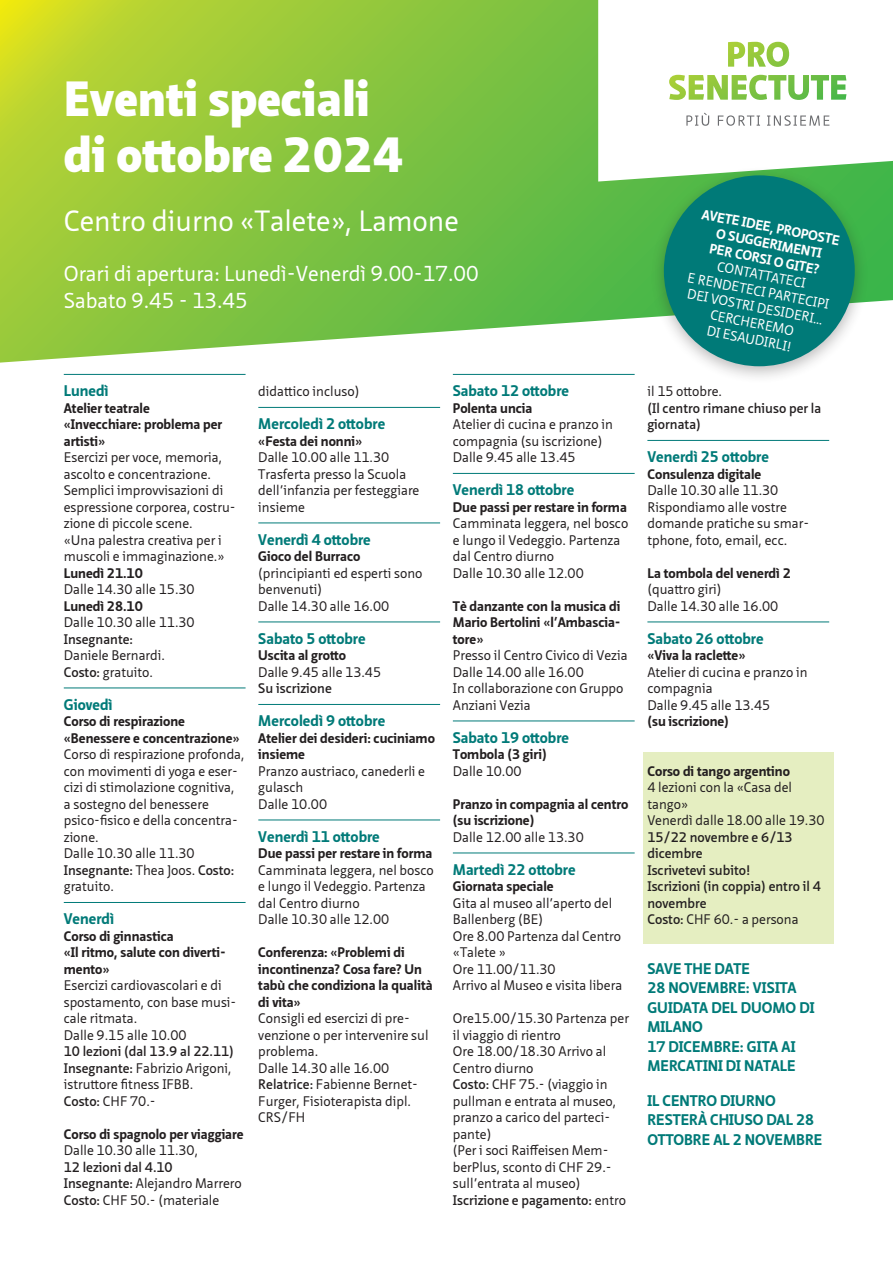
<style>
.page{position:relative;width:893px;height:1263px;background:#fff}
.page>*{position:absolute;margin:0;border:0;box-sizing:border-box;transform-origin:0 0}
.t1{font:900 48px/57px "Neue Sans Pro";color:#fff}
.t2{font:28.5px "Neue Sans Pro";color:#fff}
.t3{font:21px/27px "Neue Sans Pro";color:#fff}
.t4{font:700 15px/19.5px "Neue Sans Pro";color:#007a78}
.t5{font:13.5px/16.5px "Neue Sans Pro";color:#231f20}
.t6{font:700 13.5px/16.5px "Neue Sans Pro";color:#231f20}
.t7{font:600 13.5px/16.5px "Neue Sans Pro";color:#231f20}
.t8{font:13.5px/16.2px "Neue Sans Pro";color:#fff;text-align:center}
.t9{font:700 13.5px/16.2px "Neue Sans Pro";color:#fff;text-align:center}
.s1{font-weight:600}
.s2{font-weight:400}
</style>
<div class="page">
<svg style="left:0;top:0;width:893px;height:363px;background:#8fc94c"></svg>
<svg style="left:598px;top:0;width:295px;height:182px"></svg>
<img style="left:669px;top:42px;width:177px;height:58px">
<svg style="left:686px;top:113px;width:23px;height:13px"></svg>
<svg style="left:718px;top:115px;width:42px;height:11px"></svg>
<svg style="left:767px;top:115px;width:62px;height:11px"></svg>
<hr style="left:64px;top:374px;width:182px;height:1px;background:#007a78">
<hr style="left:64px;top:687px;width:182px;height:1px;background:#007a78">
<hr style="left:64px;top:902px;width:182px;height:1px;background:#007a78">
<hr style="left:258px;top:407px;width:182px;height:1px;background:#007a78">
<hr style="left:258px;top:522px;width:182px;height:1px;background:#007a78">
<hr style="left:258px;top:621px;width:182px;height:1px;background:#007a78">
<hr style="left:258px;top:704px;width:182px;height:1px;background:#007a78">
<hr style="left:258px;top:819px;width:182px;height:1px;background:#007a78">
<hr style="left:453px;top:374px;width:182px;height:1px;background:#007a78">
<hr style="left:453px;top:473px;width:182px;height:1px;background:#007a78">
<hr style="left:453px;top:720px;width:182px;height:1px;background:#007a78">
<hr style="left:453px;top:852px;width:182px;height:1px;background:#007a78">
<hr style="left:647px;top:440px;width:182px;height:1px;background:#007a78">
<hr style="left:647px;top:621px;width:182px;height:1px;background:#007a78">
<div style="left:643px;top:752px;width:190px;height:192px;background:#e5eec1"></div>
<div style="left:650px;top:166px;width:219px;height:219px;background:#231f20;opacity:.31"></div>
<div style="left:664px;top:175px;width:191px;height:191px;background:#007a78;border-radius:50%"></div>
<h1 class="t1" style="left:64px;top:69px;width:341px">Eventi speciali di ottobre 2024</h1>
<h2 class="t2" style="left:64px;top:202px;width:397px">Centro diurno «Talete», Lamone</h2>
<h3 class="t3" style="left:64px;top:259px;width:416px">Orari di apertura: Lunedì-Venerdì 9.00-17.00<br>Sabato 9.45 - 13.45</h3>
<p class="t4" style="left:64px;top:381px;width:46px">Lunedì</p>
<p class="t6" style="left:64px;top:399px;width:160px">Atelier teatrale «Invecchiare: problema per artisti»</p>
<p class="t5" style="left:64px;top:449px;width:173px">Esercizi per voce, memoria, ascolto e concentrazione.<br>Semplici improvvisazioni di espressione corporea, costru&shy;zione di piccole scene.<br>«Una palestra creativa per i muscoli e immaginazione.»</p>
<p class="t6" style="left:64px;top:564px;width:81px">Lunedì 21.10</p>
<p class="t5" style="left:64px;top:581px;width:132px">Dalle 14.30 alle 15.30</p>
<p class="t6" style="left:64px;top:597px;width:81px">Lunedì 28.10</p>
<p class="t5" style="left:64px;top:614px;width:132px">Dalle 10.30 alle 11.30</p>
<p class="t7" style="left:64px;top:630px;width:71px">Insegnante:</p>
<p class="t5" style="left:64px;top:647px;width:103px">Daniele Bernardi.<br><span class="s1">Costo:</span> gratuito.</p>
<p class="t4" style="left:64px;top:694px;width:50px">Giovedì</p>
<p class="t6" style="left:64px;top:713px;width:177px">Corso di respirazione «Benessere e concentrazione»</p>
<p class="t5" style="left:64px;top:746px;width:182px">Corso di respirazione profonda, con movimenti di yoga e eser&shy;cizi di stimolazione cognitiva, a sostegno del benessere psico-fisico e della concentra&shy;zione.<br>Dalle 10.30 alle 11.30<br><span class="s1">Insegnante:</span> Thea Joos. <span class="s1">Costo: </span>gratuito.</p>
<p class="t4" style="left:64px;top:909px;width:52px">Venerdì</p>
<p class="t6" style="left:64px;top:927px;width:164px">Corso di ginnastica<br>«Il ritmo, salute con diverti&shy;mento»</p>
<p class="t5" style="left:64px;top:977px;width:174px">Esercizi cardiovascolari e di spostamento, con base musi&shy;cale ritmata.<br>Dalle 9.15 alle 10.00</p>
<p class="t5" style="left:64px;top:1043px;width:172px"><span class="s1">10 lezioni (dal 13.9 al 22.11)<br>Insegnante:</span> Fabrizio Arigoni, istruttore fitness IFBB.<br><span class="s1">Costo:</span> CHF 70.-</p>
<p class="t6" style="left:64px;top:1125px;width:181px">Corso di spagnolo per viaggiare</p>
<p class="t5" style="left:64px;top:1142px;width:136px">Dalle 10.30 alle 11.30,</p>
<p class="t7" style="left:64px;top:1158px;width:180px">12 lezioni dal 4.10<br>Insegnante: <span class="s2">Alejandro Marrero<br></span>Costo: <span class="s2">CHF 50.- (materiale</span></p>
<p class="t5" style="left:258px;top:383px;width:103px">didattico incluso)</p>
<p class="t4" style="left:258px;top:414px;width:128px">Mercoledì 2 ottobre</p>
<p class="t6" style="left:258px;top:432px;width:106px">«Festa dei nonni»</p>
<p class="t5" style="left:258px;top:449px;width:163px">Dalle 10.00 alle 11.30<br>Trasferta presso la Scuola dell’infanzia per festeggiare insieme</p>
<p class="t4" style="left:258px;top:529px;width:114px">Venerdì 4 ottobre</p>
<p class="t6" style="left:258px;top:548px;width:104px">Gioco del Burraco</p>
<p class="t5" style="left:258px;top:564px;width:166px">(principianti ed esperti sono benvenuti)<br>Dalle 14.30 alle 16.00</p>
<p class="t4" style="left:258px;top:628px;width:109px">Sabato 5 ottobre</p>
<p class="t6" style="left:258px;top:647px;width:89px">Uscita al grotto</p>
<p class="t5" style="left:258px;top:663px;width:124px">Dalle 9.45 alle 13.45</p>
<p class="t7" style="left:258px;top:680px;width:75px">Su iscrizione</p>
<p class="t4" style="left:258px;top:711px;width:128px">Mercoledì 9 ottobre</p>
<p class="t6" style="left:258px;top:729px;width:178px">Atelier dei desideri: cuciniamo insieme</p>
<p class="t5" style="left:258px;top:762px;width:168px">Pranzo austriaco, canederli e gulasch<br>Dalle 10.00</p>
<p class="t4" style="left:258px;top:826px;width:123px">Venerdì 11 ottobre</p>
<p class="t6" style="left:258px;top:845px;width:176px">Due passi per restare in forma</p>
<p class="t5" style="left:258px;top:861px;width:177px">Camminata leggera, nel bosco e lungo il Vedeggio. Partenza dal Centro diurno<br>Dalle 10.30 alle 12.00</p>
<p class="t6" style="left:258px;top:944px;width:176px">Conferenza: «Problemi di incontinenza? Cosa fare? Un tabù che condiziona la qualità di vita»</p>
<p class="t5" style="left:258px;top:1010px;width:172px">Consigli ed esercizi di pre&shy;venzione o per intervenire sul problema.<br>Dalle 14.30 alle 16.00<br><span class="s1">Relatrice:</span> Fabienne Bernet-<br>Furger, Fisioterapista dipl.<br>CRS/FH</p>
<p class="t4" style="left:453px;top:381px;width:118px">Sabato 12 ottobre</p>
<p class="t6" style="left:453px;top:399px;width:81px">Polenta uncia</p>
<p class="t5" style="left:453px;top:416px;width:162px">Atelier di cucina e pranzo in compagnia (su iscrizione)<br>Dalle 9.45 alle 13.45</p>
<p class="t4" style="left:453px;top:480px;width:123px">Venerdì 18 ottobre</p>
<p class="t6" style="left:453px;top:498px;width:176px">Due passi per restare in forma</p>
<p class="t5" style="left:453px;top:515px;width:177px">Camminata leggera, nel bosco e lungo il Vedeggio. Partenza dal Centro diurno<br>Dalle 10.30 alle 12.00</p>
<p class="t6" style="left:453px;top:597px;width:169px;text-align:justify">Tè danzante con la musica di Mario Bertolini «l’Ambascia&shy;tore»</p>
<p class="t5" style="left:453px;top:647px;width:176px">Presso il Centro Civico di Vezia<br>Dalle 14.00 alle 16.00<br>In collaborazione con Gruppo<br>Anziani Vezia</p>
<p class="t4" style="left:453px;top:727px;width:118px">Sabato 19 ottobre</p>
<p class="t6" style="left:453px;top:746px;width:95px">Tombola (3 giri)</p>
<p class="t5" style="left:453px;top:762px;width:70px">Dalle 10.00</p>
<p class="t6" style="left:453px;top:795px;width:177px">Pranzo in compagnia al centro (su iscrizione)</p>
<p class="t5" style="left:453px;top:828px;width:132px">Dalle 12.00 alle 13.30</p>
<p class="t4" style="left:453px;top:859px;width:124px">Martedì 22 ottobre</p>
<p class="t6" style="left:453px;top:878px;width:102px">Giornata speciale</p>
<p class="t5" style="left:453px;top:894px;width:171px">Gita al museo all’aperto del<br>Ballenberg (BE)<br>Ore 8.00 Partenza dal Centro «Talete »<br>Ore 11.00/11.30<br>Arrivo al Museo e visita libera</p>
<p class="t5" style="left:453px;top:1010px;width:178px">Ore15.00/15.30 Partenza per il viaggio di rientro<br>Ore 18.00/18.30 Arrivo al<br>Centro diurno<br><span class="s1">Costo:</span> CHF 75.- (viaggio in pullman e entrata al museo, pranzo a carico del parteci&shy;pante)<br>(Per i soci Raiffeisen Mem&shy;berPlus, sconto di CHF 29.- sull’entrata al museo)<br><span class="s1">Iscrizione e pagamento:</span> entro</p>
<p class="t9" style="left:704px;top:206px;width:142px;rotate:11deg">AVETE IDEE, PROPOSTE<br>O SUGGERIMENTI<br>PER CORSI O GITE?</p>
<p class="t8" style="left:693px;top:253px;width:145px;rotate:11deg">CONTATTATECI<br>E RENDETECI PARTECIPI<br>DEI VOSTRI DESIDERI…<br>CERCHEREMO<br>DI ESAUDIRLI!</p>
<p class="t5" style="left:647px;top:383px;width:76px">il 15 ottobre.</p>
<p class="t7" style="left:647px;top:399px;width:175px">(Il centro rimane chiuso per la giornata)</p>
<p class="t4" style="left:647px;top:447px;width:123px">Venerdì 25 ottobre</p>
<p class="t6" style="left:647px;top:465px;width:115px">Consulenza digitale</p>
<p class="t5" style="left:647px;top:482px;width:163px">Dalle 10.30 alle 11.30<br>Rispondiamo alle vostre domande pratiche su smar&shy;tphone, foto, email, ecc.</p>
<p class="t6" style="left:647px;top:564px;width:145px">La tombola del venerdì 2</p>
<p class="t5" style="left:647px;top:581px;width:132px">(quattro giri)<br>Dalle 14.30 alle 16.00</p>
<p class="t4" style="left:647px;top:628px;width:118px">Sabato 26 ottobre</p>
<p class="t6" style="left:647px;top:647px;width:100px">«Viva la raclette»</p>
<p class="t5" style="left:647px;top:663px;width:162px">Atelier di cucina e pranzo in compagnia<br>Dalle 9.45 alle 13.45</p>
<p class="t6" style="left:647px;top:713px;width:83px">(su iscrizione)</p>
<p class="t6" style="left:647px;top:762px;width:144px">Corso di tango argentino</p>
<p class="t5" style="left:647px;top:779px;width:179px">4 lezioni con la «Casa del tango»<br>Venerdì dalle 18.00 alle 19.30</p>
<p class="t7" style="left:647px;top:828px;width:175px">15/22 novembre e 6/13 dicembre<br>Iscrivetevi subito!<br>Iscrizioni (in coppia) entro il 4 novembre<br>Costo: <span class="s2">CHF 60.- a persona</span></p>
<p class="t4" style="left:647px;top:958px;width:169px">SAVE THE DATE<br>28 NOVEMBRE: VISITA<br>GUIDATA DEL DUOMO DI<br>MILANO<br>17 DICEMBRE: GITA AI<br>MERCATINI DI NATALE</p>
<p class="t4" style="left:647px;top:1090px;width:176px">IL CENTRO DIURNO<br>RESTERÀ CHIUSO DAL 28<br>OTTOBRE AL 2 NOVEMBRE</p>
</div>
